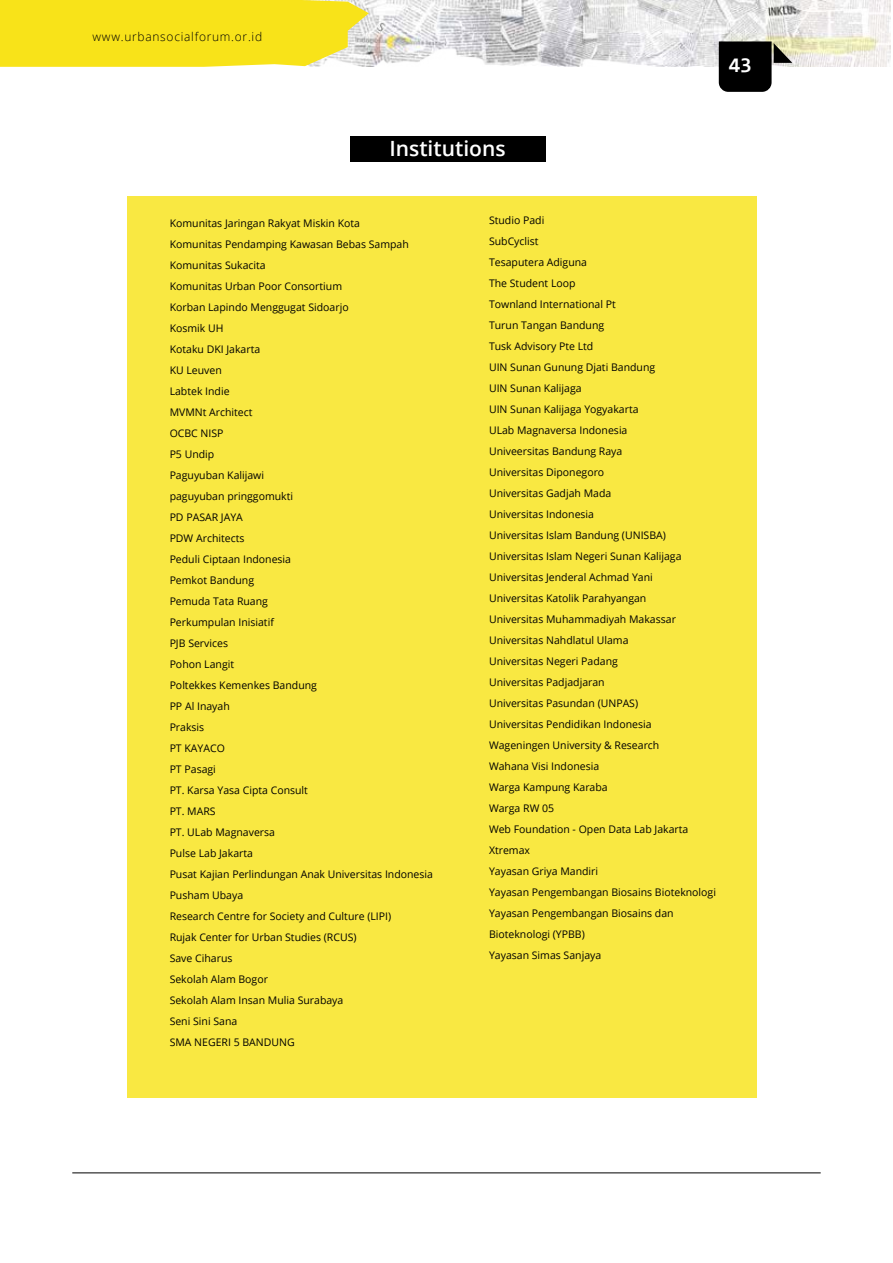
<style>
.page{position:relative;width:893px;height:1263px;background:#fff}
.page>*{position:absolute;margin:0;border:0;box-sizing:border-box;transform-origin:0 0}
.t1{font:700 21px "Consolas";color:#fff}
.t2{font:600 21px "Open Sans";color:#fff}
.t3{font:300 12px "Open Sans";letter-spacing:.06em;color:#000}
.t4{font:10.5px/21px "Open Sans";color:#000}
</style>
<div class="page">
<img style="left:369px;top:0;width:521px;height:66px">
<hr style="left:72px;top:1172px;width:749px;height:1px;background:#000">
<svg style="left:719px;top:41px;width:73px;height:51px;background:#3c3c39"></svg>
<svg style="left:0;top:0;width:369px;height:67px;background:#f6e327"></svg>
<div style="left:127px;top:197px;width:630px;height:901px;background:#f9e842"></div>
<div style="left:350px;top:137px;width:196px;height:25px;background:#000"></div>
<p class="t3" style="left:93px;top:28px;width:171px">www.urbansocialforum.or.id</p>
<h1 class="t1" style="left:729px;top:56px;width:25px">43</h1>
<h1 class="t2" style="left:389px;top:133px;width:118px">Institutions</h1>
<h1 class="t1" style="left:376px;top:140px;width:140px">Insti u ions</h1>
<p class="t4" style="left:170px;top:213px;width:265px">Komunitas Jaringan Rakyat Miskin Kota<br>Komunitas Pendamping Kawasan Bebas Sampah<br>Komunitas Sukacita<br>Komunitas Urban Poor Consortium<br>Korban Lapindo Menggugat Sidoarjo<br>Kosmik UH<br>Kotaku DKI Jakarta<br>KU Leuven<br>Labtek Indie<br>MVMNt Architect<br>OCBC NISP<br>P5 Undip<br>Paguyuban Kalijawi<br>paguyuban pringgomukti<br>PD PASAR JAYA<br>PDW Architects<br>Peduli Ciptaan Indonesia<br>Pemkot Bandung<br>Pemuda Tata Ruang<br>Perkumpulan Inisiatif<br>PJB Services<br>Pohon Langit<br>Poltekkes Kemenkes Bandung<br>PP Al Inayah<br>Praksis<br>PT KAYACO<br>PT Pasagi<br>PT. Karsa Yasa Cipta Consult<br>PT. MARS<br>PT. ULab Magnaversa<br>Pulse Lab Jakarta<br>Pusat Kajian Perlindungan Anak Universitas Indonesia<br>Pusham Ubaya<br>Research Centre for Society and Culture (LIPI)<br>Rujak Center for Urban Studies (RCUS)<br>Save Ciharus<br>Sekolah Alam Bogor<br>Sekolah Alam Insan Mulia Surabaya<br>Seni Sini Sana<br>SMA NEGERI 5 BANDUNG</p>
<p class="t4" style="left:489px;top:209px;width:229px">Studio Padi<br>SubCyclist<br>Tesaputera Adiguna<br>The Student Loop<br>Townland International Pt<br>Turun Tangan Bandung<br>Tusk Advisory Pte Ltd<br>UIN Sunan Gunung Djati Bandung<br>UIN Sunan Kalijaga<br>UIN Sunan Kalijaga Yogyakarta<br>ULab Magnaversa Indonesia<br>Univeersitas Bandung Raya<br>Universitas Diponegoro<br>Universitas Gadjah Mada<br>Universitas Indonesia<br>Universitas Islam Bandung (UNISBA)<br>Universitas Islam Negeri Sunan Kalijaga<br>Universitas Jenderal Achmad Yani<br>Universitas Katolik Parahyangan<br>Universitas Muhammadiyah Makassar<br>Universitas Nahdlatul Ulama<br>Universitas Negeri Padang<br>Universitas Padjadjaran<br>Universitas Pasundan (UNPAS)<br>Universitas Pendidikan Indonesia<br>Wageningen University &amp; Research<br>Wahana Visi Indonesia<br>Warga Kampung Karaba<br>Warga RW 05<br>Web Foundation - Open Data Lab Jakarta<br>Xtremax<br>Yayasan Griya Mandiri<br>Yayasan Pengembangan Biosains Bioteknologi<br>Yayasan Pengembangan Biosains dan<br>Bioteknologi (YPBB)<br>Yayasan Simas Sanjaya</p>
</div>
